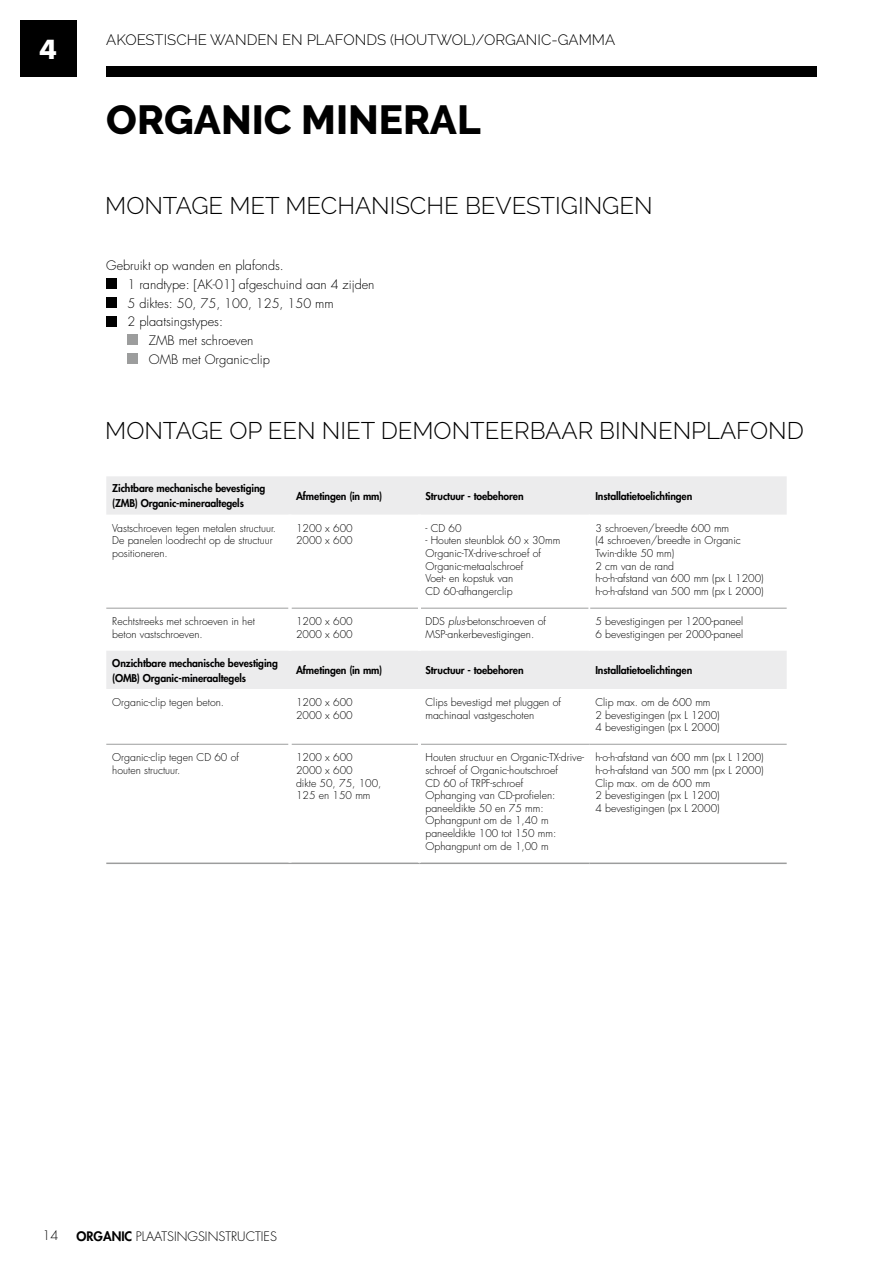
<style>
.page{position:relative;width:893px;height:1263px;background:#fff}
.page>*{position:absolute;margin:0;border:0;box-sizing:border-box;transform-origin:0 0}
.t1{font:800 40.5px "Raleway";color:#000}
.t2{font:700 25.5px "Futura Std";color:#fff}
.t3{font:300 24px "Raleway";color:#000}
.t4{font:300 15px "Raleway";color:#000}
.t5{font:300 12.75px "Futura Std";color:#000}
.t6{font:300 10.5px/12.6px "Futura Std";color:#000}
.t7{font:800 10.5px/15px "Futura Std";letter-spacing:-.01em;color:#000}
.s1{font-style:italic}
.s2{font-weight:800}
</style>
<div class="page">
<div style="left:20px;top:20px;width:56px;height:56px;background:#000"></div>
<div style="left:106px;top:66px;width:710px;height:10px;background:#000"></div>
<div style="left:106px;top:279px;width:11px;height:10px;background:#000"></div>
<div style="left:106px;top:297px;width:11px;height:11px;background:#000"></div>
<div style="left:106px;top:316px;width:11px;height:10px;background:#000"></div>
<div style="left:128px;top:335px;width:10px;height:10px;background:#9c9d9d"></div>
<div style="left:128px;top:354px;width:10px;height:10px;background:#9c9d9d"></div>
<svg style="left:106px;top:476px;width:681px;height:213px"></svg>
<hr style="left:106px;top:862px;width:184px;height:2px;background:#9c9d9d">
<hr style="left:290px;top:862px;width:129px;height:2px;background:#9c9d9d">
<hr style="left:419px;top:862px;width:170px;height:2px;background:#9c9d9d">
<hr style="left:589px;top:862px;width:198px;height:2px;background:#9c9d9d">
<hr style="left:106px;top:608px;width:182px;height:1px;background:#9c9d9d">
<hr style="left:291px;top:608px;width:127px;height:1px;background:#9c9d9d">
<hr style="left:421px;top:608px;width:168px;height:1px;background:#9c9d9d">
<hr style="left:590px;top:608px;width:197px;height:1px;background:#9c9d9d">
<hr style="left:589px;top:515px;width:1px;height:93px;background:#fff">
<hr style="left:589px;top:608px;width:1px;height:43px;background:#fff">
<hr style="left:106px;top:744px;width:182px;height:1px;background:#9c9d9d">
<hr style="left:291px;top:744px;width:127px;height:1px;background:#9c9d9d">
<hr style="left:421px;top:744px;width:168px;height:1px;background:#9c9d9d">
<hr style="left:589px;top:744px;width:198px;height:1px;background:#9c9d9d">
<hr style="left:288px;top:515px;width:3px;height:93px;background:#fff">
<hr style="left:418px;top:515px;width:3px;height:93px;background:#fff">
<hr style="left:288px;top:608px;width:3px;height:43px;background:#fff">
<hr style="left:418px;top:608px;width:3px;height:43px;background:#fff">
<h2 class="t2" style="left:40px;top:32px;width:19px">4</h2>
<h3 class="t4" style="left:106px;top:31px;width:510px">AKOESTISCHE WANDEN EN PLAFONDS (HOUTWOL)/ORGANIC-GAMMA</h3>
<h1 class="t1" style="left:106px;top:97px;width:376px">ORGANIC MINERAL</h1>
<h3 class="t3" style="left:105px;top:191px;width:549px">MONTAGE MET MECHANISCHE BEVESTIGINGEN</h3>
<p class="t5" style="left:106px;top:258px;width:179px">Gebruikt op wanden en plafonds.</p>
<p class="t5" style="left:128px;top:276px;width:248px">1 randtype: [AK-01] afgeschuind aan 4 zijden</p>
<p class="t5" style="left:128px;top:295px;width:208px">5 diktes: 50, 75, 100, 125, 150 mm</p>
<p class="t5" style="left:128px;top:314px;width:97px">2 plaatsingstypes:</p>
<p class="t5" style="left:149px;top:333px;width:106px">ZMB met schroeven</p>
<p class="t5" style="left:149px;top:351px;width:123px">OMB met Organic-clip</p>
<h3 class="t3" style="left:105px;top:416px;width:700px">MONTAGE OP EEN NIET DEMONTEERBAAR BINNENPLAFOND</h3>
<p class="t7" style="left:112px;top:481px;width:155px">Zichtbare mechanische bevestiging (ZMB) Organic-mineraaltegels</p>
<p class="t7" style="left:296px;top:488px;width:88px">Afmetingen (in mm)</p>
<p class="t7" style="left:425px;top:488px;width:100px">Structuur - toebehoren</p>
<p class="t7" style="left:595px;top:488px;width:98px">Installatietoelichtingen</p>
<p class="t6" style="left:112px;top:522px;width:165px">Vastschroeven tegen metalen structuur.<br>De panelen loodrecht op de structuur positioneren.</p>
<p class="t6" style="left:296px;top:522px;width:58px">1200 x 600<br>2000 x 600</p>
<p class="t6" style="left:425px;top:522px;width:38px">- CD 60</p>
<p class="t6" style="left:595px;top:522px;width:170px">3 schroeven/breedte 600 mm<br>(4 schroeven/breedte in Organic<br>Twin-dikte 50 mm)<br>2 cm van de rand<br>h-o-h-afstand van 600 mm (px L 1200) h-o-h-afstand van 500 mm (px L 2000)</p>
<p class="t6" style="left:425px;top:535px;width:136px">- Houten steunblok 60 x 30mm<br>Organic-TX-drive-schroef of<br>Organic-metaalschroef<br>Voet- en kopstuk van<br>CD 60-afhangerclip</p>
<p class="t6" style="left:112px;top:615px;width:144px">Rechtstreeks met schroeven in het beton vastschroeven.</p>
<p class="t6" style="left:296px;top:615px;width:58px">1200 x 600<br>2000 x 600</p>
<p class="t6" style="left:425px;top:615px;width:122px">DDS <span class="s1">plus</span>-betonschroeven of<br>MSP-ankerbevestigingen.</p>
<p class="t6" style="left:595px;top:615px;width:149px">5 bevestigingen per 1200-paneel<br>6 bevestigingen per 2000-paneel</p>
<p class="t7" style="left:112px;top:655px;width:167px">Onzichtbare mechanische bevestiging (OMB) Organic-mineraaltegels</p>
<p class="t7" style="left:296px;top:663px;width:88px">Afmetingen (in mm)</p>
<p class="t7" style="left:425px;top:663px;width:100px">Structuur - toebehoren</p>
<p class="t7" style="left:595px;top:663px;width:98px">Installatietoelichtingen</p>
<p class="t6" style="left:112px;top:696px;width:113px">Organic-clip tegen beton.</p>
<p class="t6" style="left:296px;top:696px;width:58px">1200 x 600<br>2000 x 600</p>
<p class="t6" style="left:425px;top:696px;width:137px">Clips bevestigd met pluggen of machinaal vastgeschoten</p>
<p class="t6" style="left:595px;top:696px;width:126px">Clip max. om de 600 mm<br>2 bevestigingen (px L 1200)<br>4 bevestigingen (px L 2000)</p>
<p class="t6" style="left:112px;top:752px;width:128px">Organic-clip tegen CD 60 of houten structuur.</p>
<p class="t6" style="left:296px;top:752px;width:87px">1200 x 600<br>2000 x 600<br>dikte 50, 75, 100,<br>125 en 150 mm</p>
<p class="t6" style="left:425px;top:752px;width:160px">Houten structuur en Organic-TX-drive&shy;schroef of Organic-houtschroef<br>CD 60 of TRPF-schroef<br>Ophanging van CD-profielen: paneeldikte 50 en 75 mm:<br>Ophangpunt om de 1,40 m paneeldikte 100 tot 150 mm:<br>Ophangpunt om de 1,00 m</p>
<p class="t6" style="left:595px;top:752px;width:170px">h-o-h-afstand van 600 mm (px L 1200) h-o-h-afstand van 500 mm (px L 2000)<br>Clip max. om de 600 mm<br>2 bevestigingen (px L 1200)<br>4 bevestigingen (px L 2000)</p>
<p class="t5" style="left:43px;top:1228px;width:17px">14</p>
<p class="t5" style="left:77px;top:1228px;width:202px"><span class="s2">ORGANIC</span> PLAATSINGSINSTRUCTIES</p>
</div>
